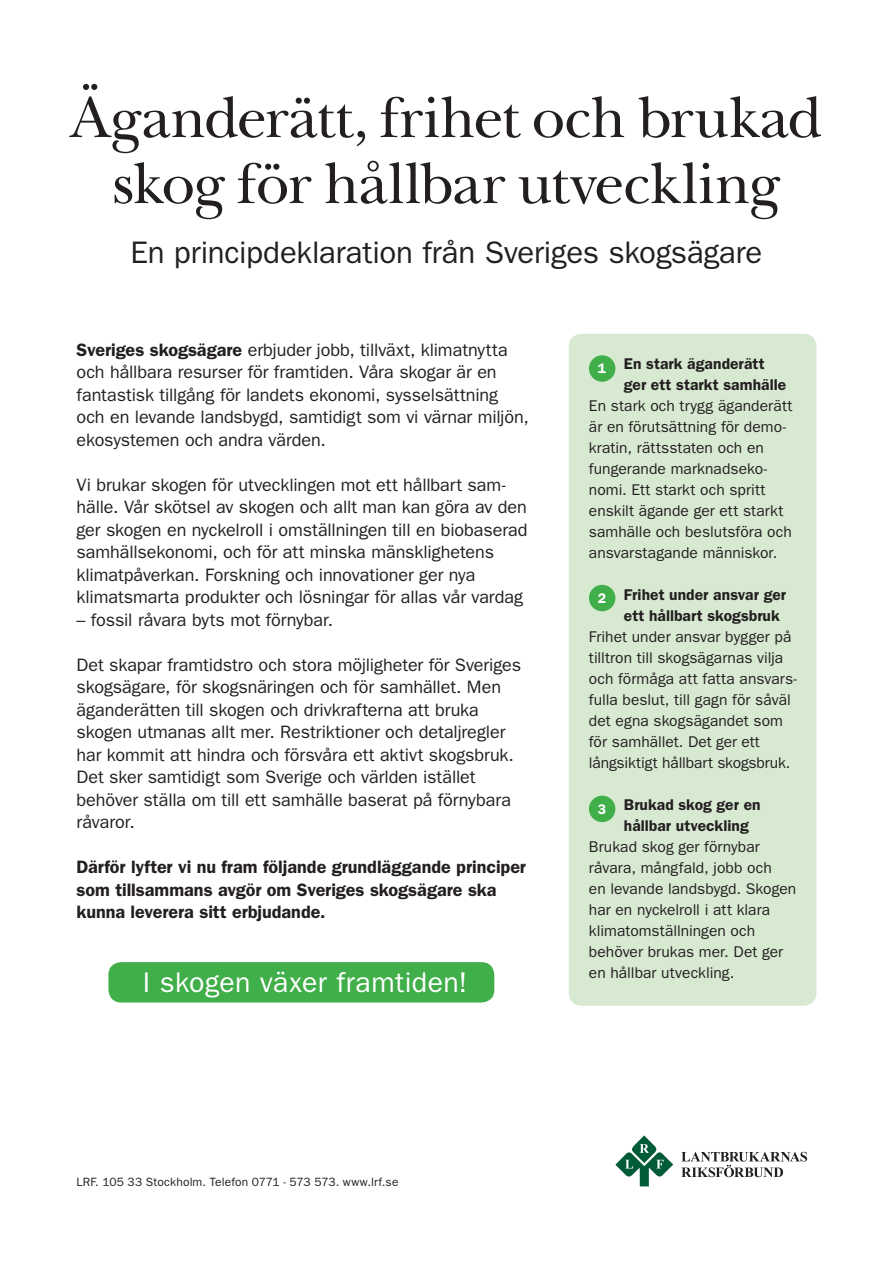
<style>
.page{position:relative;width:893px;height:1263px;background:#fff}
.page>*{position:absolute;margin:0;border:0;box-sizing:border-box;transform-origin:0 0}
.t1{font:60px/66px "New Baskerville Std";letter-spacing:-.015em;color:#231f20;text-align:center}
.t2{font:31.2px "ITC Franklin Gothic Std";letter-spacing:-.005em;color:#231f20}
.t3{font:28.5px "ITC Franklin Gothic Std";letter-spacing:.015em;color:#fff}
.t4{font:18px/22.5px "ITC Franklin Gothic Std";letter-spacing:-.005em;color:#231f20}
.t5{font:600 18px/22.5px "ITC Franklin Gothic Std";color:#231f20}
.t6{font:15.6px/21px "ITC Franklin Gothic Std";color:#231f20}
.t7{font:600 15.6px/21px "ITC Franklin Gothic Std";letter-spacing:.005em;color:#231f20}
.t8{font:600 13.95px "ITC Franklin Gothic Std";color:#fff}
.t9{font:12px "ITC Franklin Gothic Std";letter-spacing:.01em;color:#231f20}
.s1{font-weight:600}
</style>
<div class="page">
<div style="left:569px;top:334px;width:247px;height:672px;background:#d8e9d2;border-radius:13px"></div>
<svg style="left:681px;top:1152px;width:126px;height:25px"></svg>
<svg style="left:615px;top:1135px;width:58px;height:51px"></svg>
<div style="left:589px;top:355px;width:26px;height:27px;background:#40ae49;border-radius:50%"></div>
<div style="left:589px;top:585px;width:26px;height:26px;background:#40ae49;border-radius:50%"></div>
<div style="left:589px;top:796px;width:26px;height:26px;background:#40ae49;border-radius:50%"></div>
<div style="left:108px;top:962px;width:386px;height:40px;background:#40ae49;border-radius:13px"></div>
<h1 class="t1" style="left:71px;top:85px;width:753px">Äganderätt, frihet och brukad skog för hållbar utveckling</h1>
<h2 class="t2" style="left:130px;top:234px;width:633px">En principdeklaration från Sveriges skogsägare</h2>
<p class="t4" style="left:77px;top:338px;width:454px"><span class="s1">Sveriges skogsägare</span> erbjuder jobb, tillväxt, klimatnytta och hållbara resurser för framtiden. Våra skogar är en fantastisk tillgång för landets ekonomi, sysselsättning och en levande landsbygd, samtidigt som vi värnar miljön, ekosystemen och andra värden.</p>
<p class="t4" style="left:77px;top:473px;width:453px">Vi brukar skogen för utvecklingen mot ett hållbart sam&shy;hälle. Vår skötsel av skogen och allt man kan göra av den ger skogen en nyckelroll i omställningen till en biobaserad samhällsekonomi, och för att minska mänsklighetens klimatpåverkan. Forskning och innovationer ger nya klimatsmarta produkter och lösningar för allas vår vardag</p>
<p class="t4" style="left:77px;top:608px;width:258px">– fossil råvara byts mot förnybar.</p>
<p class="t4" style="left:77px;top:653px;width:446px">Det skapar framtidstro och stora möjligheter för Sveriges skogsägare, för skogsnäringen och för samhället. Men äganderätten till skogen och drivkrafterna att bruka skogen utmanas allt mer. Restriktioner och detaljregler har kommit att hindra och försvåra ett aktivt skogsbruk.<br>Det sker samtidigt som Sverige och världen istället behöver ställa om till ett samhälle baserat på förnybara råvaror.</p>
<p class="t5" style="left:77px;top:856px;width:451px">Därför lyfter vi nu fram följande grundläggande principer som tillsammans avgör om Sveriges skogsägare ska kunna leverera sitt erbjudande.</p>
<h3 class="t3" style="left:143px;top:966px;width:326px">I skogen växer framtiden!</h3>
<p class="t7" style="left:624px;top:353px;width:164px">En stark äganderätt ger ett starkt samhälle</p>
<p class="t6" style="left:589px;top:395px;width:205px">En stark och trygg äganderätt är en förutsättning för demo&shy;kratin, rättsstaten och en fungerande marknadseko&shy;nomi. Ett starkt och spritt enskilt ägande ger ett starkt samhälle och beslutsföra och ansvarstagande människor.</p>
<p class="t7" style="left:624px;top:584px;width:164px">Frihet under ansvar ger ett hållbart skogsbruk</p>
<p class="t6" style="left:589px;top:626px;width:210px">Frihet under ansvar bygger på tilltron till skogsägarnas vilja och förmåga att fatta ansvars&shy;fulla beslut, till gagn för såväl det egna skogsägandet som för samhället. Det ger ett långsiktigt hållbart skogsbruk.</p>
<p class="t7" style="left:624px;top:794px;width:138px">Brukad skog ger en hållbar utveckling</p>
<p class="t6" style="left:589px;top:836px;width:209px">Brukad skog ger förnybar råvara, mångfald, jobb och<br>en levande landsbygd. Skogen har en nyckelroll i att klara klimatomställningen och behöver brukas mer. Det ger en hållbar utveckling.</p>
<p class="t8" style="left:598px;top:360px;width:10px">1</p>
<p class="t8" style="left:598px;top:590px;width:10px">2</p>
<p class="t8" style="left:598px;top:800px;width:10px">3</p>
<p class="t9" style="left:77px;top:1175px;width:323px">LRF. 105 33 Stockholm. Telefon 0771 - 573 573. www.lrf.se</p>
</div>
